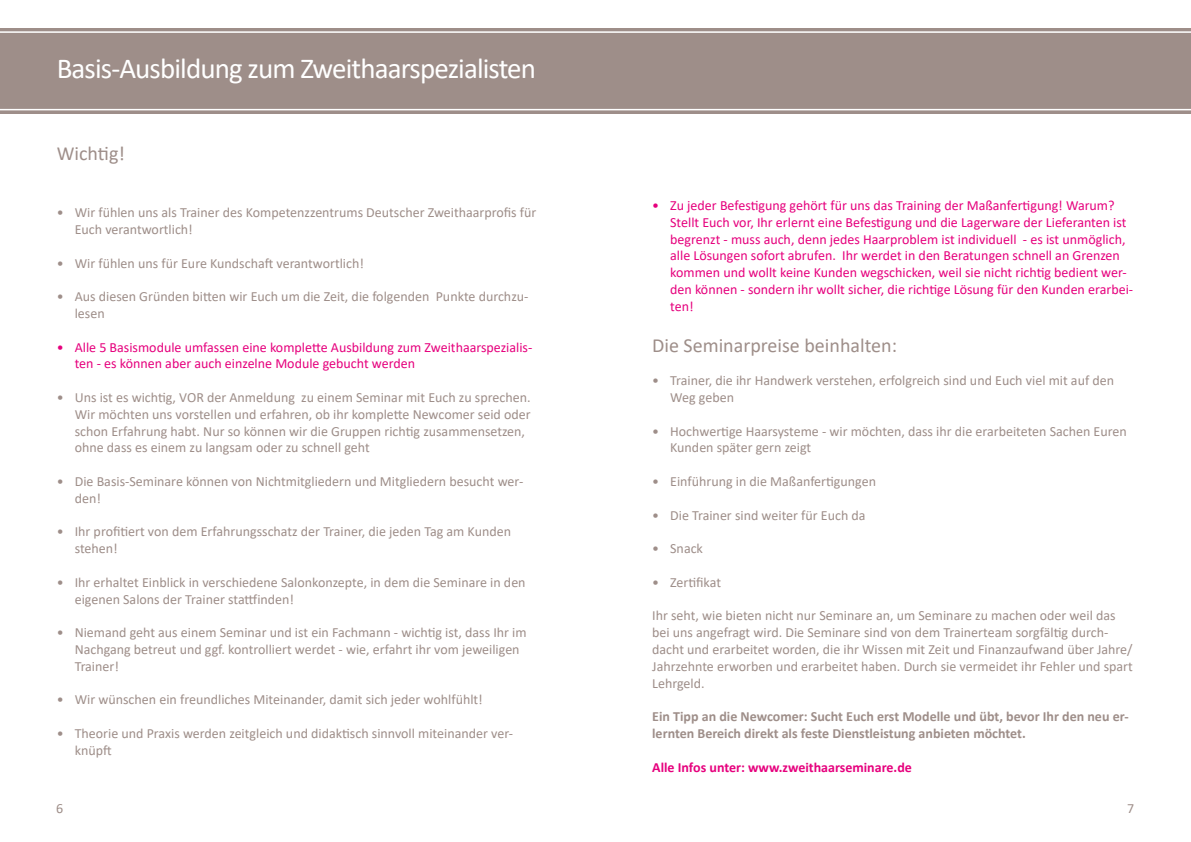
<style>
.page{position:relative;width:1191px;height:842px;background:#fff}
.page>*{position:absolute;margin:0;border:0;box-sizing:border-box;transform-origin:0 0}
.t1{font:29px "Calibri";letter-spacing:-.03em;color:#fff}
.t2{font:20px "Calibri";color:#9e8e89}
.t3{font:14px/16.8px "Calibri";color:#9e8e89}
.t4{font:14px/16.8px "Calibri";color:#e6007d}
.t5{font:700 14px/16.8px "Calibri";color:#9e8e89}
.t6{font:700 14px "Calibri";color:#e6007d}
</style>
<div class="page">
<svg style="left:0;top:28px;width:1191px;height:86px;background:#a3948f"></svg>
<div style="left:0;top:31px;width:1191px;height:79px;background:#9e8e89"></div>
<h1 class="t1" style="left:57px;top:49px;width:481px">Basis-Ausbildung zum Zweithaarspezialisten</h1>
<h2 class="t2" style="left:57px;top:139px;width:70px">Wichtig!</h2>
<p class="t3" style="left:75px;top:204px;width:463px;text-indent:-18px">• Wir fühlen uns als Trainer des Kompetenzzentrums Deutscher Zweithaarprofis für<br>Euch verantwortlich!</p>
<p class="t3" style="left:57px;top:254px;width:309px">• Wir fühlen uns für Eure Kundschaft verantwortlich!</p>
<p class="t3" style="left:75px;top:288px;width:455px;text-indent:-18px">• Aus diesen Gründen bitten wir Euch um die Zeit, die folgenden Punkte durchzu&shy;lesen</p>
<p class="t4" style="left:75px;top:338px;width:459px;text-indent:-18px">• Alle 5 Basismodule umfassen eine komplette Ausbildung zum Zweithaarspezialis&shy;ten - es können aber auch einzelne Module gebucht werden</p>
<p class="t3" style="left:75px;top:389px;width:457px;text-indent:-18px">• Uns ist es wichtig, VOR der Anmeldung zu einem Seminar mit Euch zu sprechen.<br>Wir möchten uns vorstellen und erfahren, ob ihr komplette Newcomer seid oder schon Erfahrung habt. Nur so können wir die Gruppen richtig zusammensetzen, ohne dass es einem zu langsam oder zu schnell geht</p>
<p class="t3" style="left:75px;top:473px;width:450px;text-indent:-18px">• Die Basis-Seminare können von Nichtmitgliedern und Mitgliedern besucht wer&shy;den!</p>
<p class="t3" style="left:75px;top:523px;width:438px;text-indent:-18px">• Ihr profitiert von dem Erfahrungsschatz der Trainer, die jeden Tag am Kunden stehen!</p>
<p class="t3" style="left:75px;top:573px;width:452px;text-indent:-18px">• Ihr erhaltet Einblick in verschiedene Salonkonzepte, in dem die Seminare in den eigenen Salons der Trainer stattfinden!</p>
<p class="t3" style="left:75px;top:624px;width:453px;text-indent:-18px">• Niemand geht aus einem Seminar und ist ein Fachmann - wichtig ist, dass Ihr im<br>Nachgang betreut und ggf. kontrolliert werdet - wie, erfahrt ihr vom jeweiligen<br>Trainer!</p>
<p class="t3" style="left:57px;top:691px;width:428px">• Wir wünschen ein freundliches Miteinander, damit sich jeder wohlfühlt!</p>
<p class="t3" style="left:75px;top:725px;width:440px;text-indent:-18px">• Theorie und Praxis werden zeitgleich und didaktisch sinnvoll miteinander ver&shy;knüpft</p>
<p class="t4" style="left:670px;top:197px;width:464px;text-indent:-18px">• Zu jeder Befestigung gehört für uns das Training der Maßanfertigung! Warum?<br>Stellt Euch vor, Ihr erlernt eine Befestigung und die Lagerware der Lieferanten ist begrenzt - muss auch, denn jedes Haarproblem ist individuell - es ist unmöglich, alle Lösungen sofort abrufen. Ihr werdet in den Beratungen schnell an Grenzen kommen und wollt keine Kunden wegschicken, weil sie nicht richtig bedient wer&shy;den können - sondern ihr wollt sicher, die richtige Lösung für den Kunden erarbei&shy;ten!</p>
<h2 class="t2" style="left:652px;top:331px;width:246px">Die Seminarpreise beinhalten:</h2>
<p class="t3" style="left:670px;top:372px;width:445px;text-indent:-18px">• Trainer, die ihr Handwerk verstehen, erfolgreich sind und Euch viel mit auf den<br>Weg geben</p>
<p class="t3" style="left:670px;top:422px;width:458px;text-indent:-18px">• Hochwertige Haarsysteme - wir möchten, dass ihr die erarbeiteten Sachen Euren<br>Kunden später gern zeigt</p>
<p class="t3" style="left:652px;top:473px;width:225px">• Einführung in die Maßanfertigungen</p>
<p class="t3" style="left:652px;top:506px;width:215px">• Die Trainer sind weiter für Euch da</p>
<p class="t3" style="left:652px;top:540px;width:52px">• Snack</p>
<p class="t3" style="left:652px;top:573px;width:70px">• Zertifikat</p>
<p class="t3" style="left:652px;top:607px;width:482px">Ihr seht, wie bieten nicht nur Seminare an, um Seminare zu machen oder weil das bei uns angefragt wird. Die Seminare sind von dem Trainerteam sorgfältig durch&shy;dacht und erarbeitet worden, die ihr Wissen mit Zeit und Finanzaufwand über Jahre/ Jahrzehnte erworben und erarbeitet haben. Durch sie vermeidet ihr Fehler und spart Lehrgeld.</p>
<p class="t5" style="left:652px;top:708px;width:478px">Ein Tipp an die Newcomer: Sucht Euch erst Modelle und übt, bevor Ihr den neu er&shy;lernten Bereich direkt als feste Dienstleistung anbieten möchtet.</p>
<p class="t6" style="left:652px;top:757px;width:261px">Alle Infos unter: www.zweithaarseminare.de</p>
<p class="t3" style="left:56px;top:799px;width:9px">6</p>
<p class="t3" style="left:1127px;top:799px;width:9px">7</p>
</div>
